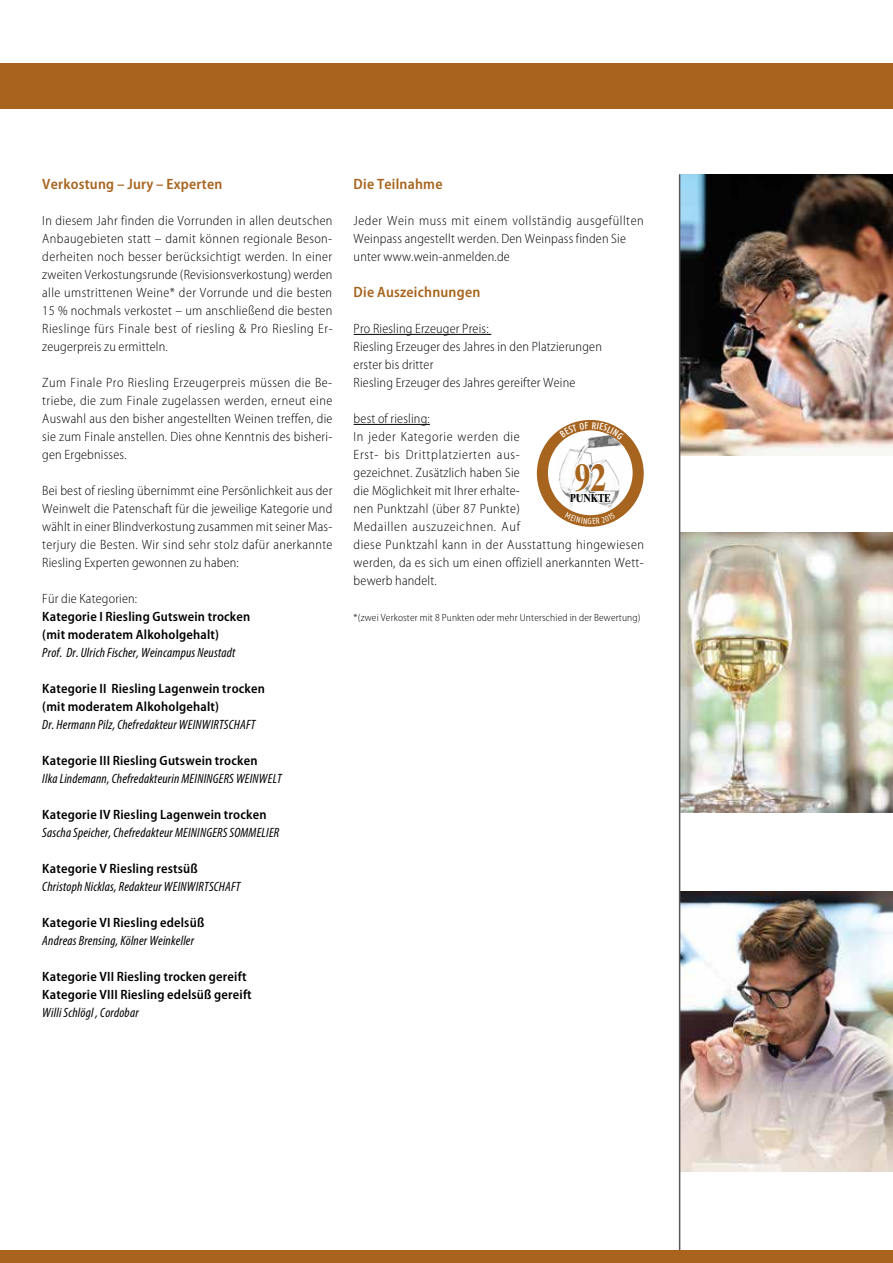
<style>
.page{position:relative;width:893px;height:1263px;background:#fff}
.page>*{position:absolute;margin:0;border:0;box-sizing:border-box;transform-origin:0 0}
.t1{font:700 38.55px "Times Ten";color:#a7641e;scale:.8 1}
.t2{font:600 semi-condensed 15px "Myriad Pro";letter-spacing:.015em;color:#a8641e}
.t3{font:300 semi-condensed 13.5px/18px "Myriad Pro";letter-spacing:.015em;color:#000;text-align:justify}
.t4{font:600 semi-condensed 13.5px/18px "Myriad Pro";letter-spacing:.015em;color:#000}
.t5{font:italic condensed 13.5px "Myriad Pro";letter-spacing:.015em;color:#000}
.t6{font:700 11.55px "Times Ten";color:#000;scale:.8 1}
.t7{font:300 semi-condensed 10.5px "Myriad Pro";letter-spacing:.015em;color:#000}
.t8{font:condensed 8.55px "Fago OT";color:#fff}
</style>
<div class="page">
<hr style="left:354px;top:334px;width:137px;height:1px;background:#000">
<hr style="left:354px;top:424px;width:76px;height:1px;background:#000">
<img style="left:680px;top:533px;width:213px;height:279px">
<img style="left:680px;top:891px;width:213px;height:280px">
<div style="left:0;top:63px;width:893px;height:45px;background:#a8641e"></div>
<img style="left:680px;top:174px;width:213px;height:281px">
<hr style="left:679px;top:174px;width:1px;height:1089px;background:#565655">
<div style="left:537px;top:420px;width:107px;height:107px;background:#a7641e;border-radius:50%"></div>
<div style="left:548px;top:430px;width:85px;height:85px;background:#fff;border-radius:50%"></div>
<img style="left:555px;top:430px;width:70px;height:85px">
<svg style="left:569px;top:462px;width:43px;height:42px"></svg>
<div style="left:0;top:1250px;width:893px;height:13px;background:#a8641e"></div>
<svg style="left:565px;top:512px;width:22px;height:12px"></svg>
<svg style="left:593px;top:513px;width:22px;height:11px"></svg>
<svg style="left:560px;top:422px;width:64px;height:18px"></svg>
<p class="t2" style="left:42px;top:176px;width:182px">Verkostung – Jury – Experten</p>
<p class="t3" style="left:42px;top:212px;width:292px">In diesem Jahr finden die Vorrunden in allen deutschen Anbaugebieten statt – damit können regionale Beson&shy;derheiten noch besser berücksichtigt werden. In einer zweiten Verkostungsrunde (Revisionsverkostung) werden alle umstrittenen Weine* der Vorrunde und die besten 15 % nochmals verkostet – um anschließend die besten Rieslinge fürs Finale best of riesling &amp; Pro Riesling Er&shy;zeugerpreis zu ermitteln.</p>
<p class="t3" style="left:42px;top:374px;width:292px">Zum Finale Pro Riesling Erzeugerpreis müssen die Be&shy;triebe, die zum Finale zugelassen werden, erneut eine Auswahl aus den bisher angestellten Weinen treffen, die sie zum Finale anstellen. Dies ohne Kenntnis des bisheri&shy;gen Ergebnisses.</p>
<p class="t3" style="left:42px;top:482px;width:292px">Bei best of riesling übernimmt eine Persönlichkeit aus der Weinwelt die Patenschaft für die jeweilige Kategorie und wählt in einer Blindverkostung zusammen mit seiner Mas&shy;terjury die Besten. Wir sind sehr stolz dafür anerkannte Riesling Experten gewonnen zu haben:</p>
<p class="t3" style="left:42px;top:590px;width:96px">Für die Kategorien:</p>
<p class="t4" style="left:42px;top:608px;width:210px">Kategorie I Riesling Gutswein trocken (mit moderatem Alkoholgehalt)</p>
<p class="t5" style="left:42px;top:644px;width:195px">Prof. Dr. Ulrich Fischer, Weincampus Neustadt</p>
<p class="t4" style="left:42px;top:680px;width:224px">Kategorie II Riesling Lagenwein trocken (mit moderatem Alkoholgehalt)</p>
<p class="t5" style="left:42px;top:716px;width:215px">Dr. Hermann Pilz, Chefredakteur WEINWIRTSCHAFT</p>
<p class="t4" style="left:42px;top:752px;width:217px">Kategorie III Riesling Gutswein trocken</p>
<p class="t5" style="left:42px;top:770px;width:241px">Ilka Lindemann, Chefredakteurin MEININGERS WEINWELT</p>
<p class="t4" style="left:42px;top:806px;width:226px">Kategorie IV Riesling Lagenwein trocken</p>
<p class="t5" style="left:42px;top:824px;width:238px">Sascha Speicher, Chefredakteur MEININGERS SOMMELIER</p>
<p class="t4" style="left:42px;top:860px;width:157px">Kategorie V Riesling restsüß</p>
<p class="t5" style="left:42px;top:878px;width:200px">Christoph Nicklas, Redakteur WEINWIRTSCHAFT</p>
<p class="t4" style="left:42px;top:914px;width:164px">Kategorie VI Riesling edelsüß</p>
<p class="t5" style="left:42px;top:932px;width:153px">Andreas Brensing, Kölner Weinkeller</p>
<p class="t4" style="left:42px;top:968px;width:211px">Kategorie VII Riesling trocken gereift<br>Kategorie VIII Riesling edelsüß gereift</p>
<p class="t5" style="left:42px;top:1004px;width:98px">Willi Schlögl , Cordobar</p>
<p class="t2" style="left:354px;top:176px;width:90px">Die Teilnahme</p>
<p class="t3" style="left:354px;top:212px;width:292px;text-align:left">Jeder Wein muss mit einem vollständig ausgefüllten<br>Weinpass angestellt werden. Den Weinpass finden Sie unter www.wein-anmelden.de</p>
<p class="t2" style="left:354px;top:284px;width:128px">Die Auszeichnungen</p>
<p class="t3" style="left:354px;top:320px;width:250px;text-align:left">Pro Riesling Erzeuger Preis:<br>Riesling Erzeuger des Jahres in den Platzierungen erster bis dritter<br>Riesling Erzeuger des Jahres gereifter Weine</p>
<p class="t3" style="left:354px;top:410px;width:292px;text-align:left">best of riesling:<br>In jeder Kategorie werden die<br>Erst- bis Drittplatzierten aus-<br>gezeichnet. Zusätzlich haben Sie<br>die Möglichkeit mit Ihrer erhalte-<br>nen Punktzahl (über 87 Punkte)<br>Medaillen auszuzeichnen. Auf<br>diese Punktzahl kann in der Ausstattung hingewiesen werden, da es sich um einen offiziell anerkannten Wett&shy;bewerb handelt.</p>
<p class="t7" style="left:354px;top:612px;width:288px">*(zwei Verkoster mit 8 Punkten oder mehr Unterschied in der Bewertung)</p>
<h1 class="t1" style="left:575px;top:454px;width:40px">92</h1>
<p class="t6" style="left:570px;top:491px;width:53px">PUNKTE</p>
<p class="t8" style="left:588px;top:516px;width:6px">G</p>
</div>
